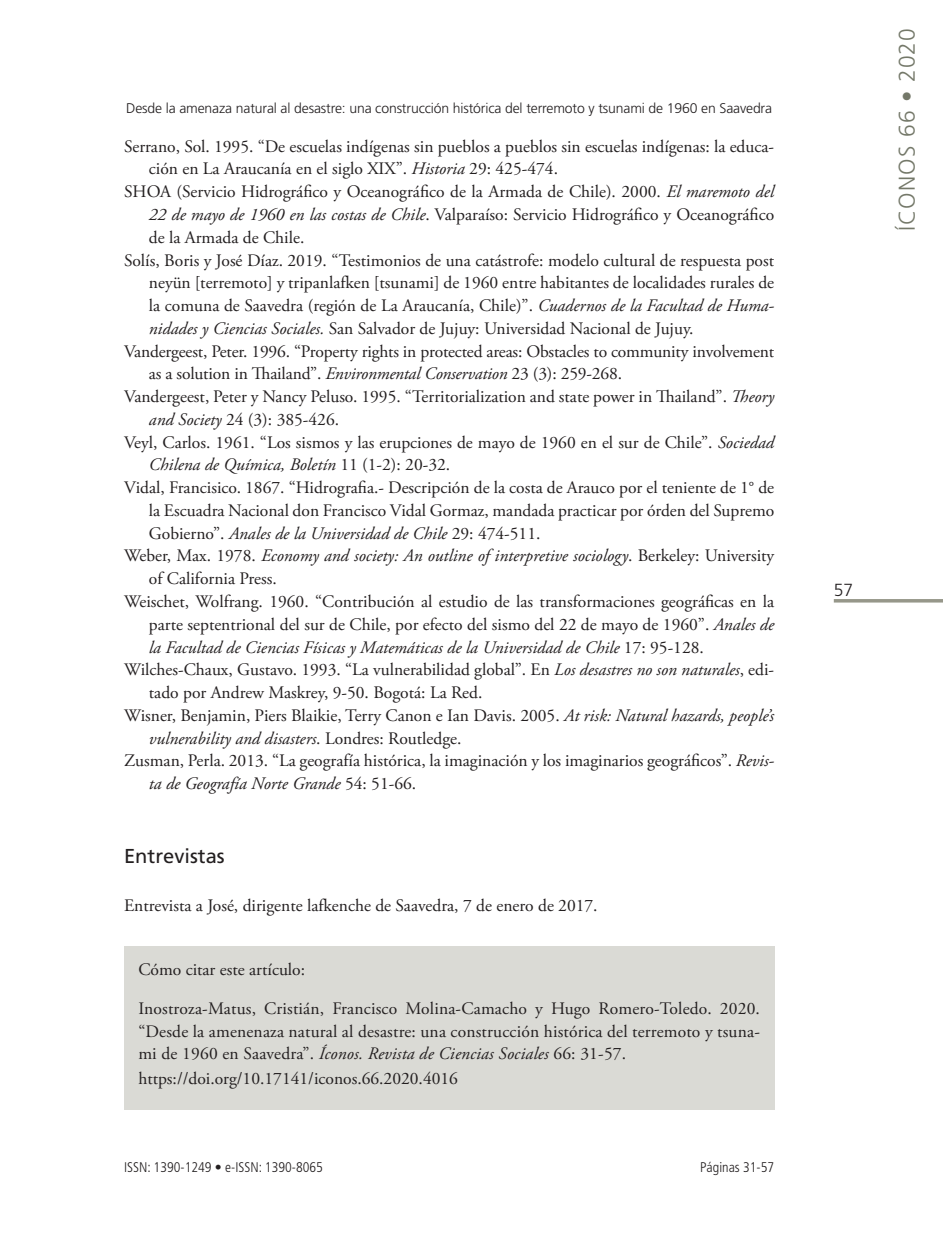
<style>
.page{position:relative;width:943px;height:1241px;background:#fff}
.page>*{position:absolute;margin:0;border:0;box-sizing:border-box;transform-origin:0 0}
.t1{font:300 22.75px "Frutiger";letter-spacing:.05em;color:#747869}
.subtitulos{font:20.12px "Frutiger";color:#231f20}
.bibliografia{font:17.5px/22.8px "Adobe Garamond Pro";color:#231f20}
.texto{font:17.5px/22.8px "Adobe Garamond Pro";color:#231f20;text-align:justify}
.t2{font:300 17.5px "Frutiger";color:#231f20}
.t3{font:300 14px "Frutiger";letter-spacing:-.01em;color:#231f20}
.t4{font:300 condensed 14px "Frutiger";color:#231f20}
.s1{font-style:italic}
</style>
<div class="page">
<hr style="left:833px;top:599px;width:110px;height:3px;background:#96978a">
<div style="left:124px;top:945px;width:650px;height:164px;background:#dadad5"></div>
<p class="t3" style="left:126px;top:100px;width:647px">Desde la amenaza natural al desastre: una construcción histórica del terremoto y tsunami de 1960 en Saavedra</p>
<p class="bibliografia" style="left:149px;top:135px;width:627px;text-indent:-25px">Serrano, Sol. 1995. “De escuelas indígenas sin pueblos a pueblos sin escuelas indígenas: la educa&shy;ción en La Araucanía en el siglo XIX”. <span class="s1">Historia</span> 29: 425-474.</p>
<p class="bibliografia" style="left:149px;top:181px;width:627px;text-align:justify;text-indent:-25px">SHOA (Servicio Hidrográfico y Oceanográfico de la Armada de Chile). 2000. <span class="s1">El maremoto del 22 de mayo de 1960 en las costas de Chile</span>. Valparaíso: Servicio Hidrográfico y Oceanográfico de la Armada de Chile.</p>
<p class="bibliografia" style="left:149px;top:249px;width:627px;text-align:justify;text-indent:-25px">Solís, Boris y José Díaz. 2019. “Testimonios de una catástrofe: modelo cultural de respuesta post neyün [terremoto] y tripanlafken [tsunami] de 1960 entre habitantes de localidades rurales de la comuna de Saavedra (región de La Araucanía, Chile)”. <span class="s1">Cuadernos de la Facultad de Huma&shy;nidades y Ciencias Sociales.</span> San Salvador de Jujuy: Universidad Nacional de Jujuy.</p>
<p class="bibliografia" style="left:149px;top:340px;width:627px;text-indent:-25px">Vandergeest, Peter. 1996. “Property rights in protected areas: Obstacles to community involvement as a solution in Thailand”. <span class="s1">Environmental Conservation</span> 23 (3): 259-268.</p>
<p class="bibliografia" style="left:149px;top:386px;width:627px;text-indent:-25px">Vandergeest, Peter y Nancy Peluso. 1995. “Territorialization and state power in Thailand”. <span class="s1">Theory and Society</span> 24 (3): 385-426.</p>
<p class="bibliografia" style="left:149px;top:431px;width:627px;text-indent:-25px">Veyl, Carlos. 1961. “Los sismos y las erupciones de mayo de 1960 en el sur de Chile”. <span class="s1">Sociedad<br>Chilena de Química, Boletín</span> 11 (1-2): 20-32.</p>
<p class="bibliografia" style="left:149px;top:477px;width:627px;text-align:justify;text-indent:-25px">Vidal, Francisico. 1867. “Hidrografia.- Descripción de la costa de Arauco por el teniente de 1° de la Escuadra Nacional don Francisco Vidal Gormaz, mandada practicar por órden del Supremo Gobierno”. <span class="s1">Anales de la Universidad de Chile</span> 29: 474-511.</p>
<p class="bibliografia" style="left:149px;top:545px;width:627px;text-indent:-25px">Weber, Max. 1978. <span class="s1">Economy and society: An outline of interpretive sociology</span>. Berkeley: University of California Press.</p>
<p class="bibliografia" style="left:149px;top:590px;width:627px;text-align:justify;text-indent:-25px">Weischet, Wolfrang. 1960. “Contribución al estudio de las transformaciones geográficas en la parte septentrional del sur de Chile, por efecto del sismo del 22 de mayo de 1960”. <span class="s1">Anales de la Facultad de Ciencias Físicas y Matemáticas de la Universidad de Chile</span> 17: 95-128.</p>
<p class="bibliografia" style="left:149px;top:659px;width:627px;text-indent:-25px">Wilches-Chaux, Gustavo. 1993. “La vulnerabilidad global”. En <span class="s1">Los desastres no son naturales</span>, edi&shy;tado por Andrew Maskrey, 9-50. Bogotá: La Red.</p>
<p class="bibliografia" style="left:149px;top:704px;width:627px;text-indent:-25px">Wisner, Benjamin, Piers Blaikie, Terry Canon e Ian Davis. 2005. <span class="s1">At risk: Natural hazards, people’s vulnerability and disasters</span>. Londres: Routledge.</p>
<p class="bibliografia" style="left:149px;top:750px;width:627px;text-indent:-25px">Zusman, Perla. 2013. “La geografía histórica, la imaginación y los imaginarios geográficos”. <span class="s1">Revis&shy;ta de Geografía Norte Grande</span> 54: 51-66.</p>
<p class="subtitulos" style="left:124px;top:843px;width:102px">Entrevistas</p>
<p class="bibliografia" style="left:124px;top:894px;width:475px">Entrevista a José, dirigente lafkenche de Saavedra, 7 de enero de 2017.</p>
<p class="texto" style="left:138px;top:958px;width:168px">Cómo citar este artículo:</p>
<p class="texto" style="left:138px;top:997px;width:623px">Inostroza-Matus, Cristián, Francisco Molina-Camacho y Hugo Romero-Toledo. 2020. “Desde la amenenaza natural al desastre: una construcción histórica del terremoto y tsuna&shy;mi de 1960 en Saavedra”. <span class="s1">Íconos. Revista de Ciencias Sociales</span> 66: 31-57.</p>
<p class="texto" style="left:138px;top:1067px;width:321px">https://doi.org/10.17141/iconos.66.2020.4016</p>
<p class="t4" style="left:124px;top:1158px;width:200px">ISSN: 1390-1249 • e-ISSN: 1390-8065</p>
<p class="t4" style="left:700px;top:1158px;width:76px">Páginas 31-57</p>
<h1 class="t1" style="left:894px;top:231px;width:204px;rotate:-90deg">ÍCONOS 66 • 2020</h1>
<p class="t2" style="left:833px;top:580px;width:21px">57</p>
</div>
